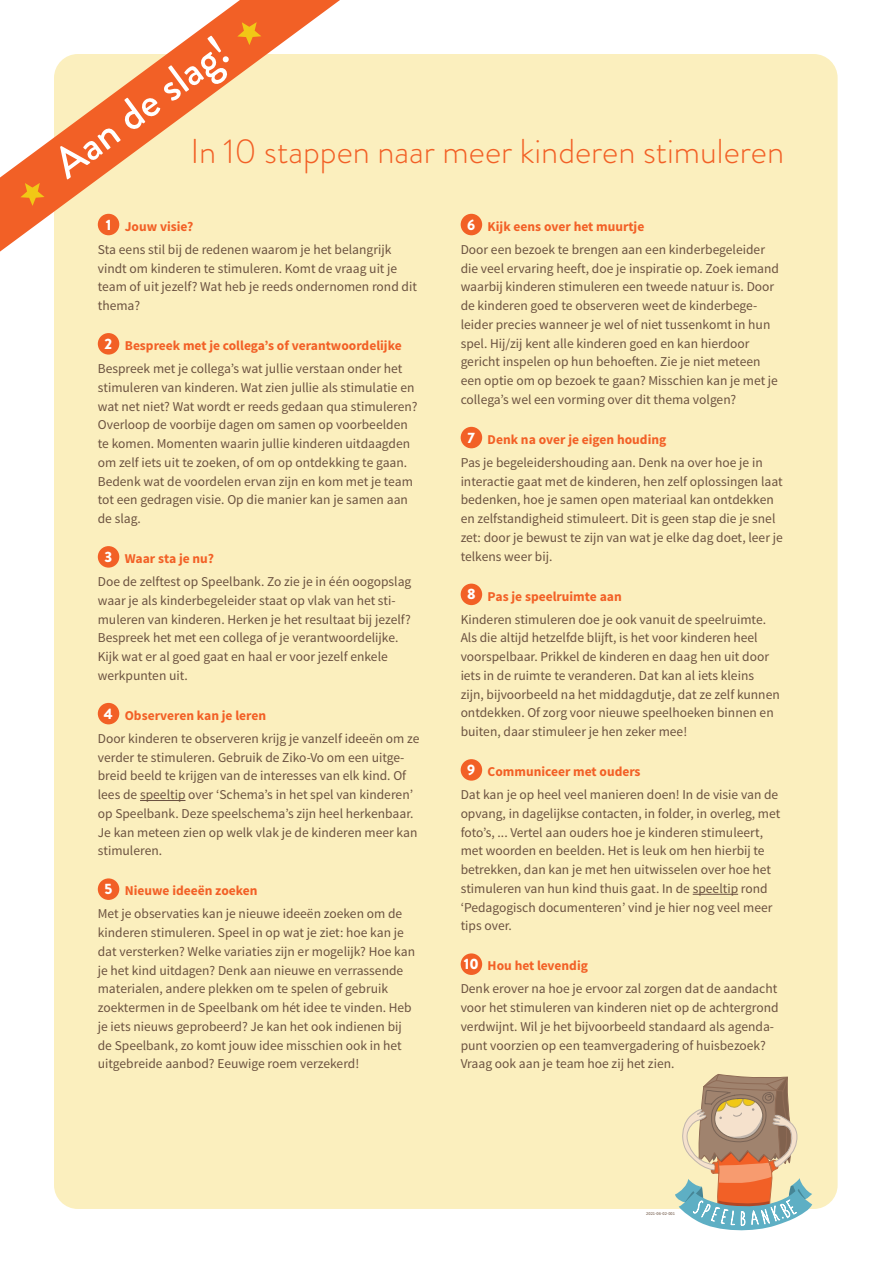
<style>
.page{position:relative;width:893px;height:1263px;background:#fff}
.page>*{position:absolute;margin:0;border:0;box-sizing:border-box;transform-origin:0 0}
.t1{font:500 43.5px "Brandon Grotesque";color:#fff}
.t2{font:300 34.5px "Brandon Grotesque";color:#f26026}
.t3{font:13.5px/18.8px "Source Sans Pro";color:#6b5240}
.t4{font:4.5px "Source Sans Pro";color:#6b5240}
.s1{font-family:"Brandon Grotesque";font-weight:900;font-size:15px;color:#fff}
.s2{font-weight:700;color:#f26026}
</style>
<div class="page">
<div style="left:54px;top:54px;width:784px;height:1155px;background:#fbefbe;border-radius:24px"></div>
<svg style="left:675px;top:1074px;width:137px;height:157px"></svg>
<hr style="left:140px;top:800px;width:45px;height:1px;background:#6b5240">
<div style="left:98px;top:333px;width:21px;height:22px;background:#f26026;border-radius:50%"></div>
<div style="left:98px;top:546px;width:21px;height:22px;background:#f26026;border-radius:50%"></div>
<div style="left:98px;top:703px;width:21px;height:21px;background:#f26026;border-radius:50%"></div>
<div style="left:98px;top:878px;width:21px;height:22px;background:#f26026;border-radius:50%"></div>
<hr style="left:693px;top:894px;width:45px;height:1px;background:#6b5240">
<div style="left:461px;top:214px;width:21px;height:21px;background:#f26026;border-radius:50%"></div>
<div style="left:461px;top:427px;width:21px;height:21px;background:#f26026;border-radius:50%"></div>
<div style="left:461px;top:584px;width:21px;height:21px;background:#f26026;border-radius:50%"></div>
<div style="left:461px;top:759px;width:21px;height:22px;background:#f26026;border-radius:50%"></div>
<div style="left:461px;top:953px;width:21px;height:22px;background:#f26026;border-radius:50%"></div>
<svg style="left:0;top:0;width:340px;height:252px"></svg>
<svg style="left:20px;top:183px;width:25px;height:23px"></svg>
<svg style="left:237px;top:22px;width:24px;height:23px"></svg>
<h1 class="t1" style="left:41px;top:145px;width:207px;rotate:-37deg">Aan de slag!</h1>
<h2 class="t2" style="left:191px;top:128px;width:595px">In 10 stappen naar meer kinderen stimuleren</h2>
<p class="t3" style="left:98px;top:215px;width:295px;line-height:23px;text-indent:8px"><span class="s1">1</span> <span class="s2">Jouw visie?<br></span>Sta eens stil bij de redenen waarom je het belangrijk</p>
<p class="t3" style="left:98px;top:259px;width:321px">vindt om kinderen te stimuleren. Komt de vraag uit je team of uit jezelf? Wat heb je reeds ondernomen rond dit thema?</p>
<p class="t3" style="left:98px;top:334px;width:306px;line-height:23px;text-align:center"><span class="s1">2</span> <span class="s2">Bespreek met je collega’s of verantwoordelijke<br></span>Bespreek met je collega’s wat jullie verstaan onder het</p>
<p class="t3" style="left:98px;top:378px;width:321px">stimuleren van kinderen. Wat zien jullie als stimulatie en wat net niet? Wat wordt er reeds gedaan qua stimuleren?<br>Overloop de voorbije dagen om samen op voorbeelden te komen. Momenten waarin jullie kinderen uitdaagden om zelf iets uit te zoeken, of om op ontdekking te gaan.<br>Bedenk wat de voordelen ervan zijn en kom met je team tot een gedragen visie. Op die manier kan je samen aan de slag.</p>
<p class="t3" style="left:98px;top:547px;width:315px;line-height:23px;text-indent:7px"><span class="s1">3</span> <span class="s2">Waar sta je nu?<br></span>Doe de zelftest op Speelbank. Zo zie je in één oogopslag</p>
<p class="t3" style="left:98px;top:591px;width:315px">waar je als kinderbegeleider staat op vlak van het sti&shy;muleren van kinderen. Herken je het resultaat bij jezelf?<br>Bespreek het met een collega of je verantwoordelijke.<br>Kijk wat er al goed gaat en haal er voor jezelf enkele werkpunten uit.</p>
<p class="t3" style="left:98px;top:704px;width:323px;line-height:23px;text-indent:6px"><span class="s1">4</span> <span class="s2">Observeren kan je leren<br></span>Door kinderen te observeren krijg je vanzelf ideeën om ze</p>
<p class="t3" style="left:98px;top:748px;width:321px">verder te stimuleren. Gebruik de Ziko-Vo om een uitge&shy;breid beeld te krijgen van de interesses van elk kind. Of lees de speeltip over ‘Schema’s in het spel van kinderen’ op Speelbank. Deze speelschema’s zijn heel herkenbaar.<br>Je kan meteen zien op welk vlak je de kinderen meer kan stimuleren.</p>
<p class="t3" style="left:98px;top:880px;width:306px;line-height:23px;text-indent:7px"><span class="s1">5</span> <span class="s2">Nieuwe ideeën zoeken<br></span>Met je observaties kan je nieuwe ideeën zoeken om de</p>
<p class="t3" style="left:98px;top:923px;width:319px">kinderen stimuleren. Speel in op wat je ziet: hoe kan je dat versterken? Welke variaties zijn er mogelijk? Hoe kan je het kind uitdagen? Denk aan nieuwe en verrassende materialen, andere plekken om te spelen of gebruik zoektermen in de Speelbank om hét idee te vinden. Heb je iets nieuws geprobeerd? Je kan het ook indienen bij de Speelbank, zo komt jouw idee misschien ook in het uitgebreide aanbod? Eeuwige roem verzekerd!</p>
<p class="t3" style="left:461px;top:215px;width:306px;line-height:23px;text-indent:7px"><span class="s1">6</span> <span class="s2">Kijk eens over het muurtje<br></span>Door een bezoek te brengen aan een kinderbegeleider</p>
<p class="t3" style="left:461px;top:259px;width:320px">die veel ervaring heeft, doe je inspiratie op. Zoek iemand waarbij kinderen stimuleren een tweede natuur is. Door de kinderen goed te observeren weet de kinderbege&shy;leider precies wanneer je wel of niet tussenkomt in hun spel. Hij/zij kent alle kinderen goed en kan hierdoor gericht inspelen op hun behoeften. Zie je niet meteen een optie om op bezoek te gaan? Misschien kan je met je collega’s wel een vorming over dit thema volgen?</p>
<p class="t3" style="left:461px;top:428px;width:304px;line-height:23px;text-indent:7px"><span class="s1">7</span> <span class="s2">Denk na over je eigen houding<br></span>Pas je begeleidershouding aan. Denk na over hoe je in</p>
<p class="t3" style="left:461px;top:472px;width:324px">interactie gaat met de kinderen, hen zelf oplossingen laat bedenken, hoe je samen open materiaal kan ontdekken en zelfstandigheid stimuleert. Dit is geen stap die je snel zet: door je bewust te zijn van wat je elke dag doet, leer je telkens weer bij.</p>
<p class="t3" style="left:461px;top:585px;width:307px;line-height:23px;text-indent:6px"><span class="s1">8</span> <span class="s2">Pas je speelruimte aan<br></span>Kinderen stimuleren doe je ook vanuit de speelruimte.</p>
<p class="t3" style="left:461px;top:629px;width:321px">Als die altijd hetzelfde blijft, is het voor kinderen heel voorspelbaar. Prikkel de kinderen en daag hen uit door iets in de ruimte te veranderen. Dat kan al iets kleins zijn, bijvoorbeeld na het middagdutje, dat ze zelf kunnen ontdekken. Of zorg voor nieuwe speelhoeken binnen en buiten, daar stimuleer je hen zeker mee!</p>
<p class="t3" style="left:461px;top:760px;width:319px;line-height:23px;text-indent:7px"><span class="s1">9</span> <span class="s2">Communiceer met ouders<br></span>Dat kan je op heel veel manieren doen! In de visie van de</p>
<p class="t3" style="left:461px;top:804px;width:321px">opvang, in dagelijkse contacten, in folder, in overleg, met foto’s, ... Vertel aan ouders hoe je kinderen stimuleert, met woorden en beelden. Het is leuk om hen hierbij te betrekken, dan kan je met hen uitwisselen over hoe het stimuleren van hun kind thuis gaat. In de speeltip rond ‘Pedagogisch documenteren’ vind je hier nog veel meer tips over.</p>
<p class="t3" style="left:461px;top:955px;width:318px;line-height:23px"><span class="s1">10</span> <span class="s2">Hou het levendig<br></span>Denk erover na hoe je ervoor zal zorgen dat de aandacht</p>
<p class="t3" style="left:461px;top:998px;width:320px">voor het stimuleren van kinderen niet op de achtergrond verdwijnt. Wil je het bijvoorbeeld standaard als agenda&shy;punt voorzien op een teamvergadering of huisbezoek?<br>Vraag ook aan je team hoe zij het zien.</p>
<p class="t4" style="left:646px;top:1211px;width:30px">2021-06-02-001</p>
</div>
